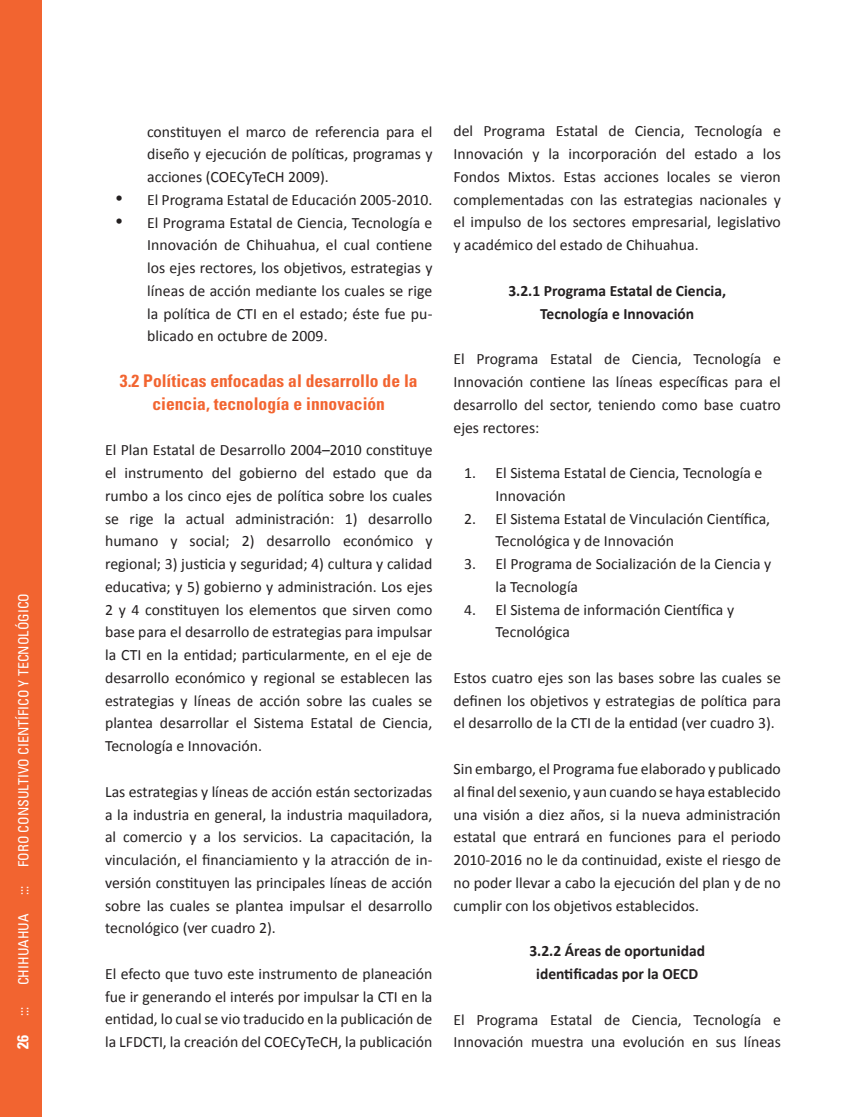
<style>
.page{position:relative;width:844px;height:1117px;background:#fff}
.page>*{position:absolute;margin:0;border:0;box-sizing:border-box;transform-origin:0 0}
.t1{font:700 condensed 17.5px/22.8px "Univers LT";color:#f26430;text-align:center}
.t2{font:15.75px/22.8px "Calibri";color:#231f20;text-align:justify}
.t3{font:700 15.75px/22.8px "Calibri";color:#231f20;text-align:center}
.t4{font:700 condensed 15.75px "Univers LT";color:#fff}
.t5{font:condensed 14px "Univers LT";color:#fff}
.s1{font-family:"Times New Roman";font-size:21px}
</style>
<div class="page">
<div style="left:0;top:0;width:42px;height:1116px;background:#f26430"></div>
<p class="t5" style="left:15px;top:866px;width:275px;rotate:-90deg">FORO CONSULTIVO CIENTÍFICO Y TECNOLÓGICO</p>
<p class="t5" style="left:15px;top:894px;width:11px;rotate:-90deg">:::</p>
<p class="t5" style="left:15px;top:985px;width:73px;rotate:-90deg">CHIHUAHUA</p>
<p class="t5" style="left:15px;top:1016px;width:11px;rotate:-90deg">:::</p>
<p class="t4" style="left:13px;top:1048px;width:15px;rotate:-90deg">26</p>
<p class="t2" style="left:147px;top:119px;width:287px">constituyen el marco de referencia para el diseño y ejecución de políticas, programas y acciones (COECyTeCH 2009).</p>
<p class="t2" style="left:116px;top:187px;width:318px"><span class="s1">•</span> El Programa Estatal de Educación 2005-2010.</p>
<p class="t2" style="left:147px;top:210px;width:287px;text-indent:-32px"><span class="s1">•</span> El Programa Estatal de Ciencia, Tecnología e Innovación de Chihuahua, el cual contiene los ejes rectores, los objetivos, estrategias y líneas de acción mediante los cuales se rige la política de CTI en el estado; éste fue pu&shy;blicado en octubre de 2009.</p>
<p class="t1" style="left:120px;top:369px;width:299px">3.2 Políticas enfocadas al desarrollo de la ciencia, tecnología e innovación</p>
<p class="t2" style="left:105px;top:438px;width:329px">El Plan Estatal de Desarrollo 2004–2010 constituye el instrumento del gobierno del estado que da rumbo a los cinco ejes de política sobre los cuales se rige la actual administración: 1) desarrollo humano y social; 2) desarrollo económico y regional; 3) justicia y seguridad; 4) cultura y calidad educativa; y 5) gobierno y administración. Los ejes 2 y 4 constituyen los elementos que sirven como base para el desarrollo de estrategias para impulsar la CTI en la entidad; particularmente, en el eje de desarrollo económico y regional se establecen las estrategias y líneas de acción sobre las cuales se plantea desarrollar el Sistema Estatal de Ciencia, Tecnología e Innovación.</p>
<p class="t2" style="left:105px;top:779px;width:329px">Las estrategias y líneas de acción están sectorizadas a la industria en general, la industria maquiladora, al comercio y a los servicios. La capacitación, la vinculación, el financiamiento y la atracción de in&shy;versión constituyen las principales líneas de acción sobre las cuales se plantea impulsar el desarrollo tecnológico (ver cuadro 2).</p>
<p class="t2" style="left:105px;top:961px;width:329px">El efecto que tuvo este instrumento de planeación fue ir generando el interés por impulsar la CTI en la entidad, lo cual se vio traducido en la publicación de la LFDCTI, la creación del COECyTeCH, la publicación</p>
<p class="t2" style="left:453px;top:119px;width:329px">del Programa Estatal de Ciencia, Tecnología e Innovación y la incorporación del estado a los Fondos Mixtos. Estas acciones locales se vieron complementadas con las estrategias nacionales y el impulso de los sectores empresarial, legislativo y académico del estado de Chihuahua.</p>
<p class="t3" style="left:508px;top:278px;width:219px">3.2.1 Programa Estatal de Ciencia,<br>Tecnología e Innovación</p>
<p class="t2" style="left:453px;top:347px;width:329px">El Programa Estatal de Ciencia, Tecnología e Innovación contiene las líneas específicas para el desarrollo del sector, teniendo como base cuatro ejes rectores:</p>
<p class="t2" style="left:495px;top:460px;width:268px;text-indent:-32px">1. El Sistema Estatal de Ciencia, Tecnología e<br>Innovación</p>
<p class="t2" style="left:495px;top:506px;width:276px;text-indent:-32px">2. El Sistema Estatal de Vinculación Científica,<br>Tecnológica y de Innovación</p>
<p class="t2" style="left:495px;top:551px;width:277px;text-indent:-32px">3. El Programa de Socialización de la Ciencia y la Tecnología</p>
<p class="t2" style="left:495px;top:597px;width:240px;text-indent:-32px">4. El Sistema de información Científica y<br>Tecnológica</p>
<p class="t2" style="left:453px;top:665px;width:329px">Estos cuatro ejes son las bases sobre las cuales se definen los objetivos y estrategias de política para el desarrollo de la CTI de la entidad (ver cuadro 3).</p>
<p class="t2" style="left:453px;top:756px;width:329px">Sin embargo, el Programa fue elaborado y publicado al final del sexenio, y aun cuando se haya establecido una visión a diez años, si la nueva administración estatal que entrará en funciones para el periodo 2010-2016 no le da continuidad, existe el riesgo de no poder llevar a cabo la ejecución del plan y de no cumplir con los objetivos establecidos.</p>
<p class="t3" style="left:529px;top:938px;width:177px">3.2.2 Áreas de oportunidad identificadas por la OECD</p>
<p class="t2" style="left:453px;top:1006px;width:329px">El Programa Estatal de Ciencia, Tecnología e<br>Innovación muestra una evolución en sus líneas</p>
</div>
